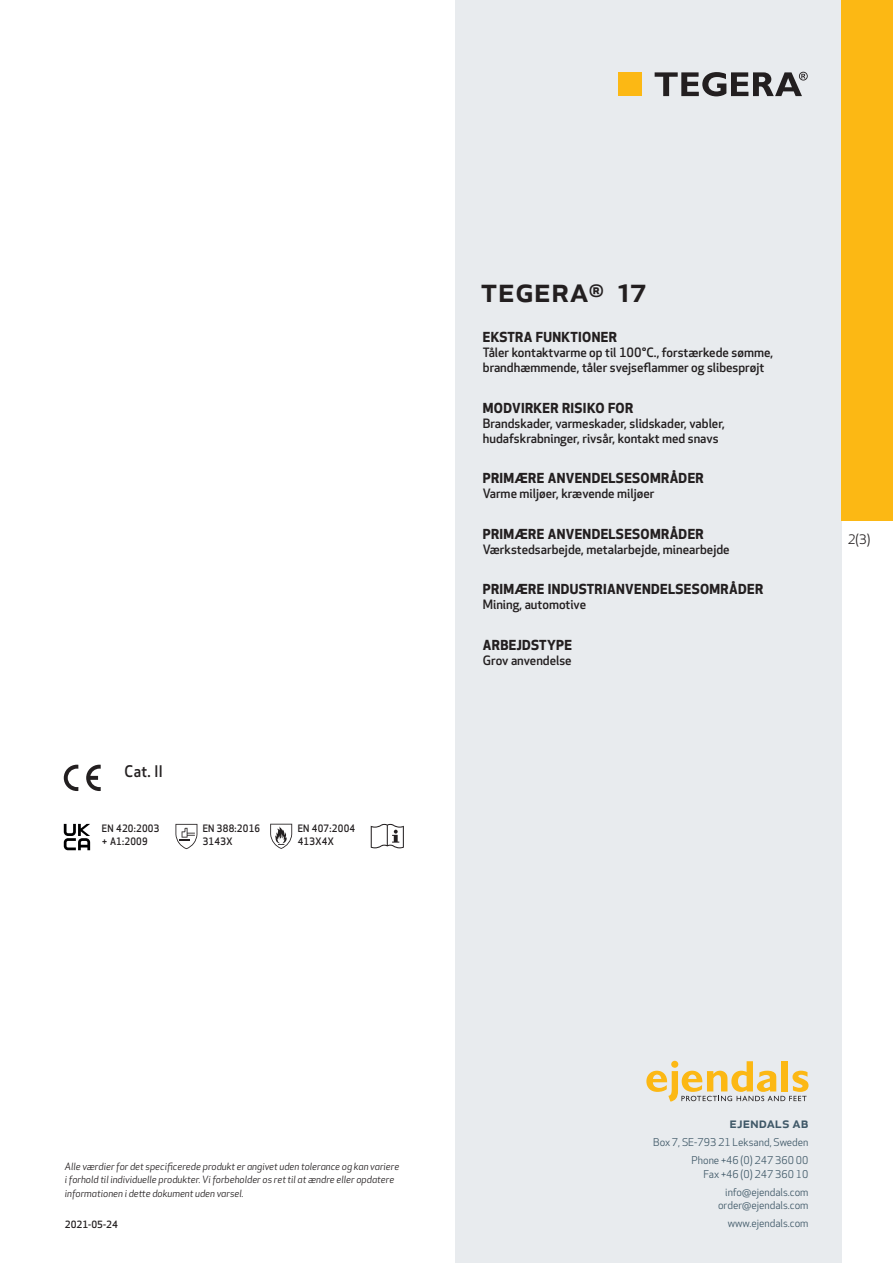
<style>
.page{position:relative;width:893px;height:1263px;background:#fff}
.page>*{position:absolute;margin:0;border:0;box-sizing:border-box;transform-origin:0 0}
.prodname{font:500 34.5px "Apex New";color:#231f20}
.t1{font:500 15.6px "Apex New";color:#231f20;scale:.95 1}
.t2{font:500 15px "Apex New";color:#405968}
.Funktion_body{font:700 13.5px "Apex New";letter-spacing:.025em;color:#231f20}
.t3{font:12.75px "Apex New";color:#231f20}
.Funktion_body-2{font:500 12.6px/15px "Apex New";color:#231f20}
.t4{font:10.5px/18px "Apex New";color:#405968;text-align:right}
.PictogramText{font:500 10.05px/13.5px "Apex New";letter-spacing:.025em;color:#231f20;scale:.95 1}
.t5{font:italic 9.75px/13.5px "Apex New";color:#231f20}
.t6{font:500 9.75px "Apex New";color:#231f20}
</style>
<div class="page">
<div style="left:455px;top:0;width:387px;height:1263px;background:#e8ebee"></div>
<svg style="left:646px;top:1061px;width:162px;height:40px"></svg>
<div style="left:842px;top:0;width:51px;height:520px;background:#fcb814"></div>
<div style="left:618px;top:72px;width:24px;height:24px;background:#fcb814"></div>
<svg style="left:655px;top:72px;width:153px;height:24px"></svg>
<svg style="left:86px;top:765px;width:15px;height:26px"></svg>
<svg style="left:64px;top:765px;width:14px;height:26px"></svg>
<svg style="left:64px;top:824px;width:26px;height:26px"></svg>
<svg style="left:175px;top:824px;width:22px;height:25px"></svg>
<svg style="left:270px;top:824px;width:22px;height:25px"></svg>
<svg style="left:371px;top:824px;width:33px;height:24px"></svg>
<p class="t1" style="left:125px;top:761px;width:42px">Cat. II</p>
<p class="PictogramText" style="left:102px;top:821px;width:62px">EN 420:2003 + A1:2009</p>
<p class="PictogramText" style="left:203px;top:821px;width:62px">EN 388:2016</p>
<p class="PictogramText" style="left:203px;top:834px;width:33px">3143X</p>
<p class="PictogramText" style="left:298px;top:821px;width:62px">EN 407:2004</p>
<p class="PictogramText" style="left:298px;top:834px;width:40px">413X4X</p>
<p class="prodname" style="left:480px;top:266px;width:167px">TEGERA<sup>®</sup> 17</p>
<p class="Funktion_body" style="left:483px;top:327px;width:136px">EKSTRA FUNKTIONER</p>
<p class="Funktion_body-2" style="left:483px;top:345px;width:292px">Tåler kontaktvarme op til 100°C., forstærkede sømme, brandhæmmende, tåler svejseflammer og slibesprøjt</p>
<p class="Funktion_body" style="left:483px;top:398px;width:152px">MODVIRKER RISIKO FOR</p>
<p class="Funktion_body-2" style="left:483px;top:415px;width:244px">Brandskader, varmeskader, slidskader, vabler, hudafskrabninger, rivsår, kontakt med snavs</p>
<p class="Funktion_body" style="left:483px;top:468px;width:222px">PRIMÆRE ANVENDELSESOMRÅDER</p>
<p class="Funktion_body-2" style="left:483px;top:486px;width:173px">Varme miljøer, krævende miljøer</p>
<p class="Funktion_body" style="left:483px;top:524px;width:222px">PRIMÆRE ANVENDELSESOMRÅDER</p>
<p class="Funktion_body-2" style="left:483px;top:541px;width:248px">Værkstedsarbejde, metalarbejde, minearbejde</p>
<p class="Funktion_body" style="left:483px;top:580px;width:282px">PRIMÆRE INDUSTRIANVENDELSESOMRÅDER</p>
<p class="Funktion_body-2" style="left:483px;top:597px;width:105px">Mining, automotive</p>
<p class="Funktion_body" style="left:483px;top:635px;width:91px">ARBEJDSTYPE</p>
<p class="Funktion_body-2" style="left:483px;top:653px;width:90px">Grov anvendelse</p>
<p class="t3" style="left:848px;top:531px;width:24px">2(3)</p>
<p class="t5" style="left:65px;top:1159px;width:336px">Alle værdier for det specificerede produkt er angivet uden tolerance og kan variere i forhold til individuelle produkter. Vi forbeholder os ret til at ændre eller opdatere informationen i dette dokument uden varsel.</p>
<p class="t6" style="left:65px;top:1218px;width:54px">2021-05-24</p>
<p class="t2" style="left:729px;top:1113px;width:80px">ejendals ab</p>
<p class="t4" style="left:653px;top:1133px;width:157px">Box 7, SE-793 21 Leksand, Sweden<br>Phone +46 (0) 247 360 00</p>
<p class="t4" style="left:703px;top:1165px;width:107px">Fax +46 (0) 247 360 10 info@ejendals.com</p>
<p class="t4" style="left:718px;top:1196px;width:92px">order@ejendals.com</p>
<p class="t4" style="left:728px;top:1215px;width:82px">www.ejendals.com</p>
</div>
